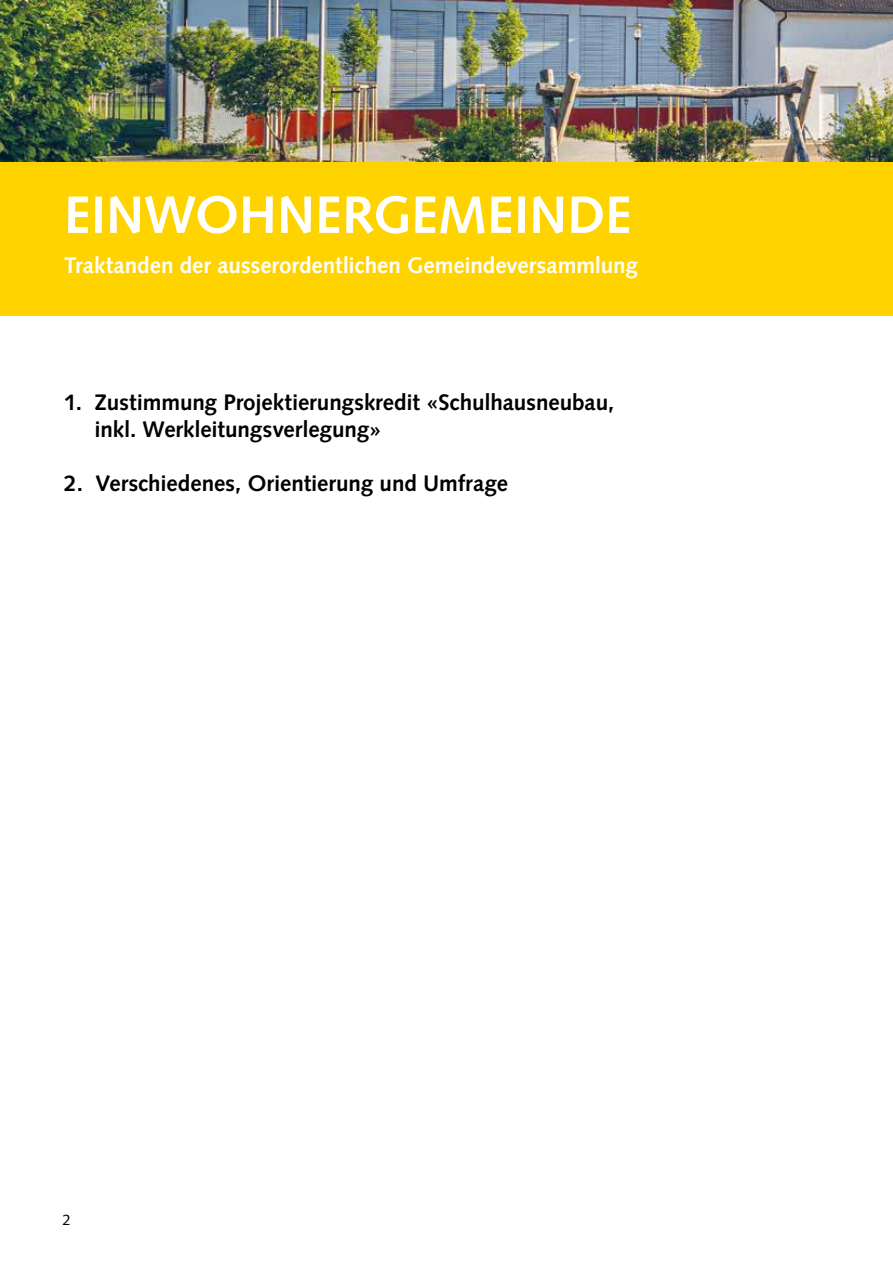
<style>
.page{position:relative;width:893px;height:1263px;background:#fff}
.page>*{position:absolute;margin:0;border:0;box-sizing:border-box;transform-origin:0 0}
.t1{font:700 52.5px "Syntax LT Std";letter-spacing:.005em;color:#fff}
.t2{font:700 22.5px/27px "Syntax LT Std";letter-spacing:-.005em;color:#000}
.t3{font:700 22.5px "Syntax LT Std";color:#fff}
.t4{font:15px "Syntax LT Std";color:#000}
</style>
<div class="page">
<img style="left:0;top:0;width:893px;height:162px">
<div style="left:0;top:162px;width:893px;height:154px;background:#ffd300"></div>
<h1 class="t1" style="left:64px;top:185px;width:569px">EINWOHNERGEMEINDE</h1>
<p class="t3" style="left:64px;top:252px;width:575px">Traktanden der ausserordentlichen Gemeindeversammlung</p>
<p class="t2" style="left:95px;top:388px;width:521px;text-indent:-30px">1. Zustimmung Projektierungskredit «Schulhausneubau, inkl. Werkleitungsverlegung»</p>
<p class="t2" style="left:64px;top:469px;width:445px">2. Verschiedenes, Orientierung und Umfrage</p>
<p class="t4" style="left:62px;top:1211px;width:10px">2</p>
</div>
